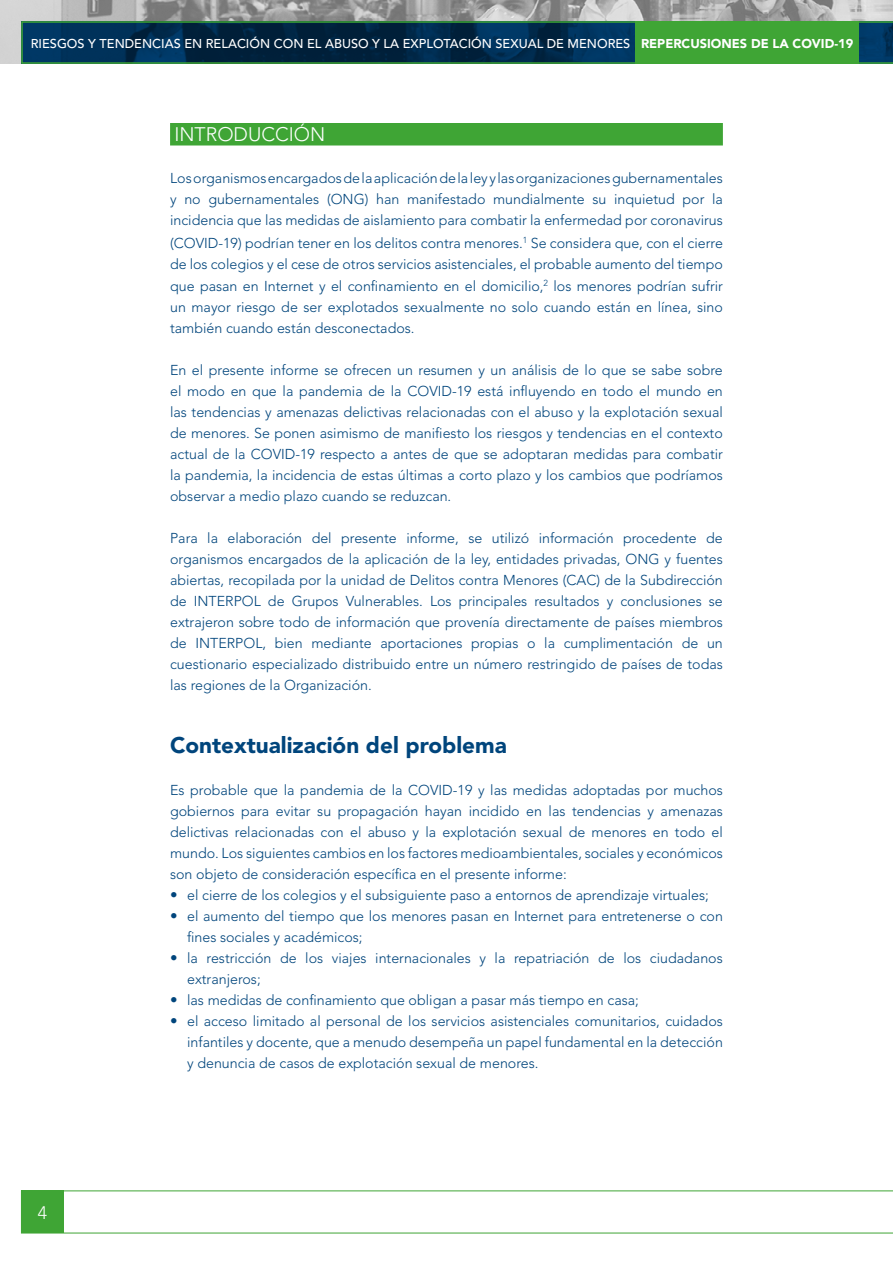
<style>
.page{position:relative;width:893px;height:1263px;background:#fff}
.page>*{position:absolute;margin:0;border:0;box-sizing:border-box;transform-origin:0 0}
.t1{font:900 22.5px "Avenir LT Std";color:#00457c}
.t2{font:300 19.5px "Avenir LT Std";color:#fff}
.t3{font:300 18px "Avenir LT Std";color:#fff}
.t4{font:300 14.25px/21px "Avenir LT Std";color:#00457c;text-align:justify}
.t5{font:500 12.75px "Avenir LT Std";color:#fff}
.s1{font-weight:900}
.s2{font-size:15px}
</style>
<div class="page">
<img style="left:0;top:0;width:893px;height:64px">
<svg style="left:21px;top:21px;width:872px;height:43px;background:#04344c"></svg>
<svg style="left:64px;top:1191px;width:829px;height:42px"></svg>
<div style="left:21px;top:1191px;width:43px;height:42px;background:#3fa535"></div>
<div style="left:636px;top:21px;width:223px;height:43px;background:#3fa535"></div>
<div style="left:170px;top:123px;width:553px;height:22px;background:#3fa535"></div>
<p class="t5" style="left:31px;top:36px;width:824px">RIESGOS Y TENDENCIAS EN RELACIÓN CON EL ABUSO Y LA EXPLOTACIÓN SEXUAL DE MENORES <span class="s1">REPERCUSIONES DE LA COVID-19</span></p>
<h2 class="t2" style="left:174px;top:123px;width:153px">INTRODUCCIÓN</h2>
<p class="t4" style="left:170px;top:168px;width:554px">Los organismos encargados de la aplicación de la ley y las organizaciones gubernamentales y no gubernamentales (ONG) han manifestado mundialmente su inquietud por la incidencia que las medidas de aislamiento para combatir la enfermedad por coronavirus</p>
<p class="t4" style="left:170px;top:232px;width:554px">(COVID-19) podrían tener en los delitos contra menores.<sup>1</sup> Se considera que, con el cierre de los colegios y el cese de otros servicios asistenciales, el probable aumento del tiempo</p>
<p class="t4" style="left:170px;top:276px;width:554px">que pasan en Internet y el confinamiento en el domicilio,<sup>2</sup> los menores podrían sufrir un mayor riesgo de ser explotados sexualmente no solo cuando están en línea, sino también cuando están desconectados.</p>
<p class="t4" style="left:170px;top:360px;width:554px">En el presente informe se ofrecen un resumen y un análisis de lo que se sabe sobre el modo en que la pandemia de la COVID-19 está influyendo en todo el mundo en las tendencias y amenazas delictivas relacionadas con el abuso y la explotación sexual de menores. Se ponen asimismo de manifiesto los riesgos y tendencias en el contexto actual de la COVID-19 respecto a antes de que se adoptaran medidas para combatir la pandemia, la incidencia de estas últimas a corto plazo y los cambios que podríamos observar a medio plazo cuando se reduzcan.</p>
<p class="t4" style="left:170px;top:528px;width:554px">Para la elaboración del presente informe, se utilizó información procedente de organismos encargados de la aplicación de la ley, entidades privadas, ONG y fuentes abiertas, recopilada por la unidad de Delitos contra Menores (CAC) de la Subdirección de INTERPOL de Grupos Vulnerables. Los principales resultados y conclusiones se extrajeron sobre todo de información que provenía directamente de países miembros de INTERPOL, bien mediante aportaciones propias o la cumplimentación de un cuestionario especializado distribuido entre un número restringido de países de todas las regiones de la Organización.</p>
<p class="t3" style="left:38px;top:1202px;width:11px">4</p>
<h1 class="t1" style="left:170px;top:732px;width:338px">Contextualización del problema</h1>
<p class="t4" style="left:170px;top:780px;width:554px">Es probable que la pandemia de la COVID-19 y las medidas adoptadas por muchos gobiernos para evitar su propagación hayan incidido en las tendencias y amenazas delictivas relacionadas con el abuso y la explotación sexual de menores en todo el mundo. Los siguientes cambios en los factores medioambientales, sociales y económicos son objeto de consideración específica en el presente informe:</p>
<p class="t4" style="left:170px;top:885px;width:540px"><span class="s2">•</span> el cierre de los colegios y el subsiguiente paso a entornos de aprendizaje virtuales;</p>
<p class="t4" style="left:187px;top:906px;width:537px;text-indent:-17px"><span class="s2">•</span> el aumento del tiempo que los menores pasan en Internet para entretenerse o con fines sociales y académicos;</p>
<p class="t4" style="left:187px;top:948px;width:537px;text-indent:-17px"><span class="s2">•</span> la restricción de los viajes internacionales y la repatriación de los ciudadanos extranjeros;</p>
<p class="t4" style="left:170px;top:990px;width:470px"><span class="s2">•</span> las medidas de confinamiento que obligan a pasar más tiempo en casa;</p>
<p class="t4" style="left:187px;top:1011px;width:537px;text-indent:-17px"><span class="s2">•</span> el acceso limitado al personal de los servicios asistenciales comunitarios, cuidados infantiles y docente, que a menudo desempeña un papel fundamental en la detección y denuncia de casos de explotación sexual de menores.</p>
</div>
